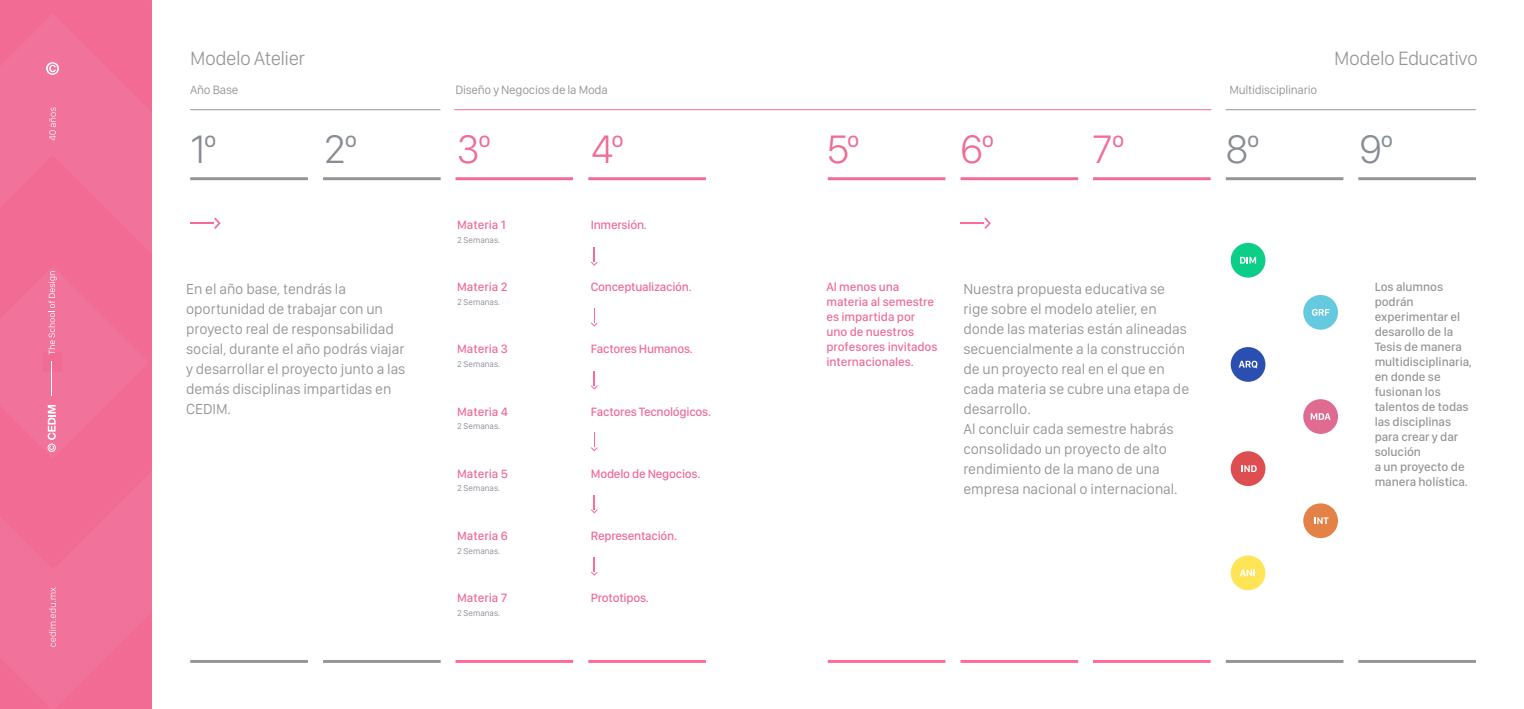
<style>
.page{position:relative;width:1524px;height:709px;background:#fff}
.page>*{position:absolute;margin:0;border:0;box-sizing:border-box;transform-origin:0 0}
.t1{font:300 41.25px "San Francisco Display";letter-spacing:-.03em;color:#f16b95}
.t2{font:300 41.25px "San Francisco Display";letter-spacing:-.03em;color:#888c93}
.t3{font:300 20px "San Francisco Display";letter-spacing:-.025em;color:#939598}
.t4{font:15px/20px "San Francisco Display";letter-spacing:-.005em;color:#939598}
.t5{font:500 12.5px/15px "San Francisco Display";letter-spacing:-.005em;color:#f16b95}
.t6{font:500 12.5px/15px "San Francisco Display";letter-spacing:-.005em;color:#939598}
.t7{font:12.5px "San Francisco Display";letter-spacing:-.02em;color:#939598}
.t8{font:8.75px "San Francisco Display";letter-spacing:-.005em;color:#888c95}
</style>
<div class="page">
<hr style="left:190px;top:177px;width:118px;height:3px;background:#939598">
<hr style="left:323px;top:177px;width:118px;height:3px;background:#939598">
<hr style="left:455px;top:177px;width:118px;height:3px;background:#f16b95">
<hr style="left:588px;top:177px;width:118px;height:3px;background:#f16b95">
<hr style="left:828px;top:177px;width:117px;height:3px;background:#f16b95">
<hr style="left:960px;top:177px;width:118px;height:3px;background:#f16b95">
<hr style="left:1093px;top:177px;width:117px;height:3px;background:#f16b95">
<hr style="left:1226px;top:177px;width:117px;height:3px;background:#939598">
<hr style="left:1358px;top:177px;width:118px;height:3px;background:#939598">
<hr style="left:190px;top:660px;width:118px;height:3px;background:#939598">
<hr style="left:323px;top:660px;width:118px;height:3px;background:#939598">
<hr style="left:455px;top:660px;width:118px;height:3px;background:#ff6b96">
<hr style="left:588px;top:660px;width:118px;height:3px;background:#ff6b96">
<hr style="left:828px;top:660px;width:117px;height:3px;background:#ff6b96">
<hr style="left:960px;top:660px;width:118px;height:3px;background:#ff6b96">
<hr style="left:1093px;top:660px;width:117px;height:3px;background:#ff6b96">
<hr style="left:1226px;top:660px;width:117px;height:3px;background:#939598">
<hr style="left:1358px;top:660px;width:118px;height:3px;background:#939598">
<hr style="left:190px;top:222px;width:24px;height:2px;background:#f16b95">
<svg style="left:214px;top:217px;width:7px;height:12px"></svg>
<svg style="left:591px;top:247px;width:7px;height:19px"></svg>
<svg style="left:591px;top:308px;width:7px;height:18px"></svg>
<svg style="left:591px;top:371px;width:7px;height:18px"></svg>
<svg style="left:591px;top:433px;width:7px;height:18px"></svg>
<svg style="left:591px;top:495px;width:7px;height:18px"></svg>
<svg style="left:591px;top:557px;width:7px;height:19px"></svg>
<hr style="left:960px;top:222px;width:24px;height:2px;background:#ff6b96">
<svg style="left:984px;top:217px;width:7px;height:12px"></svg>
<div style="left:1230px;top:243px;width:35px;height:34px;background:#0dce89;border-radius:50%"></div>
<svg style="left:1240px;top:257px;width:16px;height:6px"></svg>
<div style="left:1303px;top:295px;width:35px;height:35px;background:#65cadf;border-radius:50%"></div>
<svg style="left:1312px;top:309px;width:17px;height:7px"></svg>
<div style="left:1230px;top:347px;width:35px;height:35px;background:#2b4fb0;border-radius:50%"></div>
<svg style="left:1238px;top:361px;width:19px;height:7px"></svg>
<div style="left:1303px;top:399px;width:35px;height:35px;background:#e06b91;border-radius:50%"></div>
<svg style="left:1310px;top:413px;width:20px;height:7px"></svg>
<div style="left:1230px;top:451px;width:35px;height:35px;background:#de4d4f;border-radius:50%"></div>
<svg style="left:1241px;top:465px;width:15px;height:7px"></svg>
<div style="left:1303px;top:503px;width:35px;height:35px;background:#e38247;border-radius:50%"></div>
<svg style="left:1314px;top:517px;width:14px;height:7px"></svg>
<div style="left:1230px;top:555px;width:35px;height:35px;background:#ffe458;border-radius:50%"></div>
<svg style="left:1240px;top:569px;width:15px;height:7px"></svg>
<hr style="left:190px;top:109px;width:250px;height:1px;background:#939598">
<hr style="left:454px;top:109px;width:757px;height:1px;background:#f16b95">
<hr style="left:1225px;top:109px;width:250px;height:1px;background:#939598">
<div style="left:0;top:0;width:152px;height:271px;background:#f1729a"></div>
<svg style="left:49px;top:107px;width:7px;height:33px"></svg>
<div style="left:0;top:271px;width:152px;height:438px;background:#f1729a"></div>
<svg style="left:46px;top:62px;width:13px;height:13px"></svg>
<h2 class="t3" style="left:190px;top:46px;width:116px">Modelo Atelier</h2>
<h2 class="t3" style="left:1334px;top:46px;width:145px">Modelo Educativo</h2>
<p class="t7" style="left:190px;top:82px;width:50px">Año Base</p>
<p class="t7" style="left:455px;top:82px;width:154px">Diseño y Negocios de la Moda</p>
<p class="t7" style="left:1229px;top:82px;width:89px">Multidisciplinario</p>
<h1 class="t2" style="left:190px;top:124px;width:28px">1º</h1>
<h1 class="t2" style="left:324px;top:124px;width:35px">2º</h1>
<h1 class="t1" style="left:457px;top:124px;width:35px">3º</h1>
<h1 class="t1" style="left:591px;top:124px;width:34px">4º</h1>
<h1 class="t1" style="left:826px;top:124px;width:35px">5º</h1>
<h1 class="t1" style="left:960px;top:124px;width:35px">6º</h1>
<h1 class="t1" style="left:1092px;top:124px;width:34px">7º</h1>
<h1 class="t2" style="left:1225px;top:124px;width:35px">8º</h1>
<h1 class="t2" style="left:1359px;top:124px;width:35px">9º</h1>
<p class="t4" style="left:186px;top:280px;width:221px">En el año base, tendrás la oportunidad de trabajar con un proyecto real de responsabilidad social, durante el año podrás viajar y desarrollar el proyecto junto a las demás disciplinas impartidas en<br>CEDIM.</p>
<p class="t5" style="left:457px;top:219px;width:50px">Materia 1</p>
<p class="t8" style="left:457px;top:234px;width:44px">2 Semanas.</p>
<p class="t5" style="left:457px;top:281px;width:52px">Materia 2</p>
<p class="t8" style="left:457px;top:296px;width:44px">2 Semanas.</p>
<p class="t5" style="left:457px;top:343px;width:52px">Materia 3</p>
<p class="t8" style="left:457px;top:358px;width:44px">2 Semanas.</p>
<p class="t5" style="left:457px;top:405px;width:52px">Materia 4</p>
<p class="t8" style="left:457px;top:421px;width:44px">2 Semanas.</p>
<p class="t5" style="left:457px;top:467px;width:52px">Materia 5</p>
<p class="t8" style="left:457px;top:483px;width:44px">2 Semanas.</p>
<p class="t5" style="left:457px;top:529px;width:52px">Materia 6</p>
<p class="t8" style="left:457px;top:545px;width:44px">2 Semanas.</p>
<p class="t5" style="left:457px;top:591px;width:52px">Materia 7</p>
<p class="t8" style="left:457px;top:607px;width:44px">2 Semanas.</p>
<p class="t5" style="left:591px;top:219px;width:58px">Inmersión.</p>
<p class="t5" style="left:591px;top:281px;width:102px">Conceptualización.</p>
<p class="t5" style="left:591px;top:343px;width:104px">Factores Humanos.</p>
<p class="t5" style="left:591px;top:405px;width:122px">Factores Tecnológicos.</p>
<p class="t5" style="left:591px;top:467px;width:111px">Modelo de Negocios.</p>
<p class="t5" style="left:591px;top:529px;width:88px">Representación.</p>
<p class="t5" style="left:591px;top:591px;width:60px">Prototipos.</p>
<p class="t5" style="left:826px;top:281px;width:113px">Al menos una materia al semestre es impartida por uno de nuestros profesores invitados internacionales.</p>
<p class="t4" style="left:963px;top:280px;width:227px">Nuestra propuesta educativa se rige sobre el modelo atelier, en donde las materias están alineadas secuencialmente a la construcción de un proyecto real en el que en cada materia se cubre una etapa de desarrollo.<br>Al concluir cada semestre habrás consolidado un proyecto de alto rendimiento de la mano de una empresa nacional o internacional.</p>
<p class="t6" style="left:1374px;top:280px;width:99px">Los alumnos podrán experimentar el desarollo de la<br>Tesis de manera multidisciplinaria, en donde se fusionan los talentos de todas las disciplinas para crear y dar solución<br>a un proyecto de manera holística.</p>
</div>
